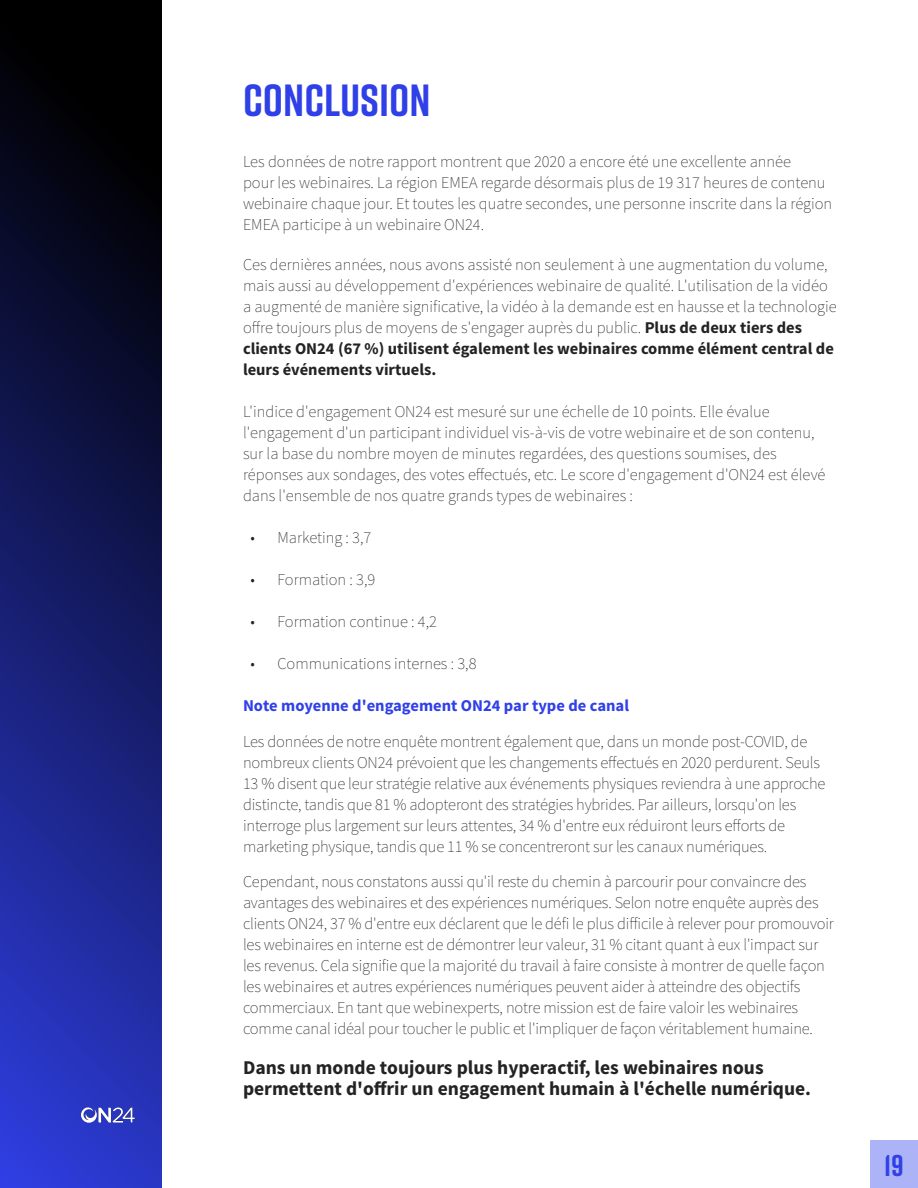
<style>
.page{position:relative;width:918px;height:1188px;background:#fff}
.page>*{position:absolute;margin:0;border:0;box-sizing:border-box;transform-origin:0 0}
.t1{font:700 45px "Rift";color:#3040e8}
.t2{font:700 30px "Rift";color:#3040e8}
.Body{font:700 19.5px/21px "Source Sans Pro";color:#232323}
.Body-2{font:200 16.5px/21px "Source Sans Pro";letter-spacing:-.01em;color:#232323}
.Subheading{font:700 16.5px "Source Sans Pro";color:#3040e8}
.s1{font-weight:700}
</style>
<div class="page">
<div style="left:870px;top:1140px;width:48px;height:48px;background:#acb3f6"></div>
<svg style="left:0;top:0;width:162px;height:1187px;background:#141a61"></svg>
<svg style="left:81px;top:1107px;width:54px;height:16px"></svg>
<p class="t1" style="left:243px;top:68px;width:189px">CONCLUSION</p>
<p class="Body-2" style="left:243px;top:151px;width:591px">Les données de notre rapport montrent que 2020 a encore été une excellente année<br>pour les webinaires. La région EMEA regarde désormais plus de 19 317 heures de contenu webinaire chaque jour. Et toutes les quatre secondes, une personne inscrite dans la région EMEA participe à un webinaire ON24.</p>
<p class="Body-2" style="left:243px;top:254px;width:595px">Ces dernières années, nous avons assisté non seulement à une augmentation du volume, mais aussi au développement d'expériences webinaire de qualité. L'utilisation de la vidéo a augmenté de manière significative, la vidéo à la demande est en hausse et la technologie offre toujours plus de moyens de s'engager auprès du public. <span class="s1">Plus de deux tiers des clients ON24 (67 %) utilisent également les webinaires comme élément central de leurs événements virtuels.</span></p>
<p class="Body-2" style="left:243px;top:401px;width:584px">L'indice d'engagement ON24 est mesuré sur une échelle de 10 points. Elle évalue l'engagement d'un participant individuel vis-à-vis de votre webinaire et de son contenu, sur la base du nombre moyen de minutes regardées, des questions soumises, des réponses aux sondages, des votes effectués, etc. Le score d'engagement d'ON24 est élevé dans l'ensemble de nos quatre grands types de webinaires :</p>
<p class="Body-2" style="left:250px;top:527px;width:122px">• Marketing : 3,7</p>
<p class="Body-2" style="left:250px;top:569px;width:126px">• Formation : 3,9</p>
<p class="Body-2" style="left:250px;top:611px;width:188px">• Formation continue : 4,2</p>
<p class="Body-2" style="left:250px;top:653px;width:228px">• Communications internes : 3,8</p>
<p class="Subheading" style="left:243px;top:695px;width:388px">Note moyenne d'engagement ON24 par type de canal</p>
<p class="Body-2" style="left:243px;top:731px;width:584px">Les données de notre enquête montrent également que, dans un monde post-COVID, de nombreux clients ON24 prévoient que les changements effectués en 2020 perdurent. Seuls 13 % disent que leur stratégie relative aux événements physiques reviendra à une approche distincte, tandis que 81 % adopteront des stratégies hybrides. Par ailleurs, lorsqu'on les interroge plus largement sur leurs attentes, 34 % d'entre eux réduiront leurs efforts de marketing physique, tandis que 11 % se concentreront sur les canaux numériques.</p>
<p class="Body-2" style="left:243px;top:871px;width:592px">Cependant, nous constatons aussi qu'il reste du chemin à parcourir pour convaincre des avantages des webinaires et des expériences numériques. Selon notre enquête auprès des clients ON24, 37 % d'entre eux déclarent que le défi le plus difficile à relever pour promouvoir les webinaires en interne est de démontrer leur valeur, 31 % citant quant à eux l'impact sur les revenus. Cela signifie que la majorité du travail à faire consiste à montrer de quelle façon les webinaires et autres expériences numériques peuvent aider à atteindre des objectifs commerciaux. En tant que webinexperts, notre mission est de faire valoir les webinaires comme canal idéal pour toucher le public et l'impliquer de façon véritablement humaine.</p>
<p class="Body" style="left:243px;top:1058px;width:570px">Dans un monde toujours plus hyperactif, les webinaires nous permettent d'offrir un engagement humain à l'échelle numérique.</p>
<h2 class="t2" style="left:884px;top:1144px;width:21px">19</h2>
</div>
